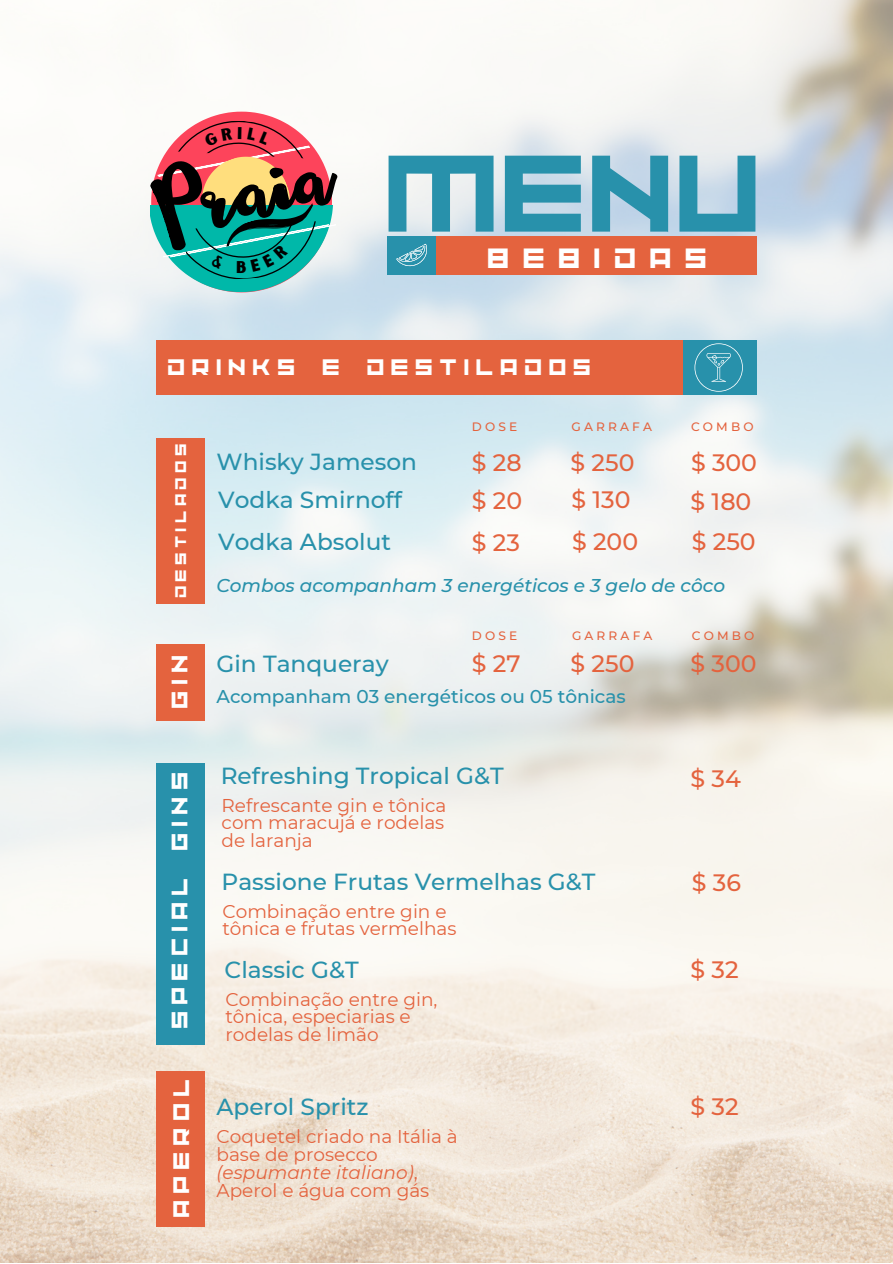
<style>
.page{position:relative;width:893px;height:1264px;background:#fff}
.page>*{position:absolute;margin:0;border:0;box-sizing:border-box;transform-origin:0 0}
.t1{font:116.1px "Adriana";color:#2891ab}
.t2{font:94.2px "Sunset Hill";color:#000}
.t3{font:29.85px "Adriana";letter-spacing:.435em;color:#fff}
.t4{font:24px "Adriana";letter-spacing:.26em;color:#fff}
.t5{font:500 23.7px "Montserrat";color:#e4633e}
.t6{font:500 23.25px "Montserrat";color:#2891ab}
.t7{font:18.45px/17.4px "Montserrat";color:#e4633e}
.t8{font:italic 500 18.45px "Montserrat";color:#2891ab}
.t9{font:500 18.45px "Montserrat";color:#2891ab}
.t10{font:16.5px "Adriana";letter-spacing:.26em;color:#fff}
.t11{font:16.35px "Sunborn Sans One";color:#000}
.t12{font:500 12.15px "Montserrat";letter-spacing:.26em;color:#e4633e}
.s1{font-style:italic}
</style>
<div class="page">
<img style="left:0;top:0;width:892px;height:1262px">
<div style="left:387px;top:237px;width:370px;height:38px;background:#e4633e"></div>
<div style="left:387px;top:237px;width:49px;height:38px;background:#2891ab"></div>
<svg style="left:396px;top:244px;width:31px;height:22px"></svg>
<div style="left:157px;top:340px;width:525px;height:55px;background:#e4633e"></div>
<div style="left:683px;top:340px;width:73px;height:55px;background:#2891ab"></div>
<svg style="left:694px;top:343px;width:48px;height:49px"></svg>
<div style="left:157px;top:438px;width:48px;height:166px;background:#e4633e"></div>
<div style="left:157px;top:644px;width:48px;height:77px;background:#e4633e"></div>
<div style="left:157px;top:763px;width:48px;height:282px;background:#2891ab"></div>
<div style="left:157px;top:1071px;width:48px;height:155px;background:#e4633e"></div>
<svg style="left:151px;top:112px;width:185px;height:180px"></svg>
<p class="t2" style="left:151px;top:148px;width:172px;rotate:-12deg">Praia</p>
<p class="t11" style="left:236px;top:256px;width:12px">B</p>
<p class="t11" style="left:241px;top:261px;width:12px">B</p>
<p class="t1" style="left:383px;top:118px;width:379px">MENU</p>
<p class="t3" style="left:487px;top:238px;width:221px">B E BIDAS</p>
<p class="t4" style="left:167px;top:351px;width:425px">DRINKS E DESTILADOS</p>
<p class="t10" style="left:170px;top:598px;width:156px;rotate:-90deg">DESTILADOS</p>
<p class="t4" style="left:164px;top:709px;width:56px;rotate:-90deg">GIN</p>
<p class="t4" style="left:164px;top:1029px;width:258px;rotate:-90deg">SPECIAL GINS</p>
<p class="t4" style="left:166px;top:1218px;width:141px;rotate:-90deg">APEROL</p>
<p class="t12" style="left:472px;top:419px;width:47px">DOSE</p>
<p class="t12" style="left:571px;top:419px;width:82px">GARRAFA</p>
<p class="t12" style="left:691px;top:419px;width:64px">COMBO</p>
<p class="t6" style="left:216px;top:448px;width:202px">Whisky Jameson</p>
<p class="t5" style="left:570px;top:447px;width:65px">$ 250</p>
<p class="t5" style="left:691px;top:448px;width:68px">$ 300</p>
<p class="t5" style="left:472px;top:448px;width:51px">$ 28</p>
<p class="t6" style="left:218px;top:485px;width:185px">Vodka Smirnoff</p>
<p class="t5" style="left:472px;top:486px;width:52px">$ 20</p>
<p class="t5" style="left:571px;top:485px;width:61px">$ 130</p>
<p class="t5" style="left:690px;top:487px;width:62px">$ 180</p>
<p class="t6" style="left:218px;top:527px;width:174px">Vodka Absolut</p>
<p class="t5" style="left:472px;top:528px;width:50px">$ 23</p>
<p class="t5" style="left:572px;top:527px;width:68px">$ 200</p>
<p class="t5" style="left:691px;top:526px;width:65px">$ 250</p>
<p class="t8" style="left:216px;top:573px;width:510px">Combos acompanham 3 energéticos e 3 gelo de côco</p>
<p class="t12" style="left:472px;top:628px;width:47px">DOSE</p>
<p class="t12" style="left:572px;top:628px;width:82px">GARRAFA</p>
<p class="t12" style="left:691px;top:628px;width:64px">COMBO</p>
<p class="t6" style="left:216px;top:649px;width:174px">Gin Tanqueray</p>
<p class="t5" style="left:570px;top:649px;width:65px">$ 250</p>
<p class="t5" style="left:690px;top:649px;width:68px">$ 300</p>
<p class="t5" style="left:472px;top:649px;width:50px">$ 27</p>
<p class="t9" style="left:216px;top:685px;width:411px">Acompanham 03 energéticos ou 05 tônicas</p>
<p class="t6" style="left:221px;top:761px;width:284px">Refreshing Tropical G&amp;T</p>
<p class="t7" style="left:221px;top:796px;width:226px;text-align:justify">Refrescante gin e tônica com maracujá e rodelas de laranja</p>
<p class="t6" style="left:221px;top:867px;width:375px">Passione Frutas Vermelhas G&amp;T</p>
<p class="t7" style="left:222px;top:902px;width:235px">Combinação entre gin e tônica e frutas vermelhas</p>
<p class="t6" style="left:224px;top:955px;width:136px">Classic G&amp;T</p>
<p class="t7" style="left:225px;top:990px;width:213px">Combinação entre gin, tônica, especiarias e rodelas de limão</p>
<p class="t5" style="left:690px;top:764px;width:52px">$ 34</p>
<p class="t5" style="left:691px;top:868px;width:51px">$ 36</p>
<p class="t5" style="left:690px;top:955px;width:50px">$ 32</p>
<p class="t6" style="left:216px;top:1092px;width:154px">Aperol Spritz</p>
<p class="t5" style="left:690px;top:1092px;width:50px">$ 32</p>
<p class="t7" style="left:216px;top:1126px;width:243px;line-height:18px">Coquetel criado na Itália à base de prosecco <span class="s1">(espumante italiano)</span>,<br>Aperol e água com gás</p>
</div>
